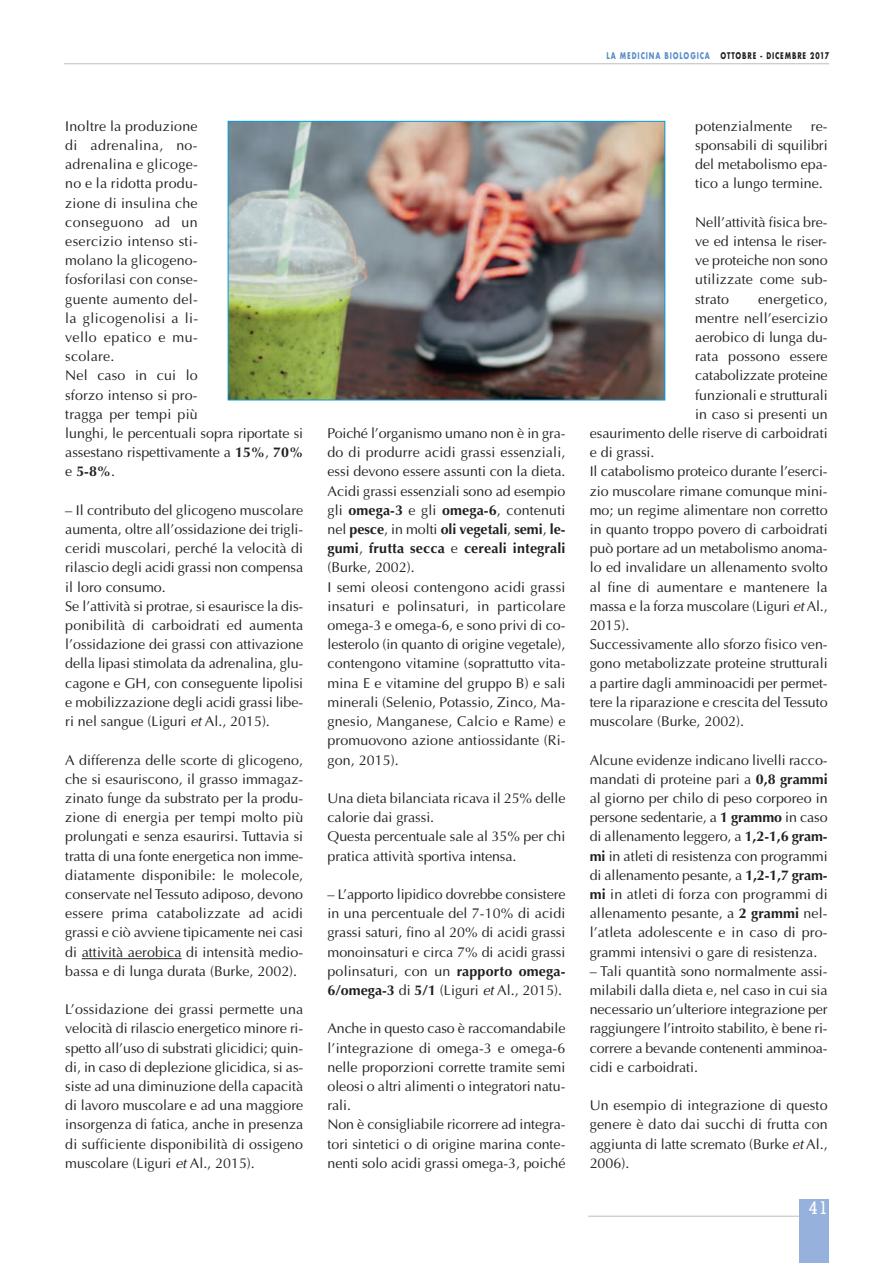
<style>
.page{position:relative;width:893px;height:1263px;background:#fff}
.page>*{position:absolute;margin:0;border:0;box-sizing:border-box;transform-origin:0 0}
.t1{font:500 18px "Memphis";color:#fff}
.t2{font:14.25px/19.2px "Optima";color:#231f20;text-align:justify}
.t3{font:700 9px "Futura";letter-spacing:.135em;color:#231f20;scale:.7 1}
.s1{font-weight:700}
.s2{font-style:italic}
.s3{color:#568cc9}
</style>
<div class="page">
<hr style="left:588px;top:1216px;width:220px;height:1px;background:#bcbdc0">
<div style="left:799px;top:1199px;width:30px;height:64px;background:#96b1dc"></div>
<hr style="left:64px;top:64px;width:765px;height:1px;background:#bcbdc0">
<hr style="left:82px;top:958px;width:100px;height:1px;background:#231f20">
<img style="left:230px;top:123px;width:433px;height:275px">
<div style="left:228px;top:121px;width:437px;height:279px;border:1px solid #009fdf"></div>
<p class="t2" style="left:65px;top:116px;width:239px;text-align:left">Inoltre la produzione<br>di adrenalina, no-<br>adrenalina e glicoge-<br>no e la ridotta produ-<br>zione di insulina che<br>conseguono ad un<br>esercizio intenso sti-<br>molano la glicogeno-<br>fosforilasi con conse-<br>guente aumento del-<br>la glicogenolisi a li-<br>vello epatico e mu-<br>scolare.<br>Nel caso in cui lo<br>sforzo intenso si pro-<br>tragga per tempi più<br>lunghi, le percentuali sopra riportate si assestano rispettivamente a <span class="s1">15%</span>, <span class="s1">70% </span>e <span class="s1">5-8%</span>.</p>
<p class="t2" style="left:65px;top:500px;width:239px;text-align:left">– Il contributo del glicogeno muscolare aumenta, oltre all’ossidazione dei trigli&shy;ceridi muscolari, perché la velocità di rilascio degli acidi grassi non compensa il loro consumo.<br>Se l’attività si protrae, si esaurisce la dis&shy;ponibilità di carboidrati ed aumenta l’ossidazione dei grassi con attivazione della lipasi stimolata da adrenalina, glu&shy;cagone e GH, con conseguente lipolisi e mobilizzazione degli acidi grassi libe&shy;ri nel sangue (Liguri <span class="s2">et</span> Al., 2015).</p>
<p class="t2" style="left:65px;top:750px;width:239px">A differenza delle scorte di glicogeno, che si esauriscono, il grasso immagaz&shy;zinato funge da substrato per la produ&shy;zione di energia per tempi molto più prolungati e senza esaurirsi. Tuttavia si tratta di una fonte energetica non imme&shy;diatamente disponibile: le molecole, conservate nel Tessuto adiposo, devono essere prima catabolizzate ad acidi grassi e ciò avviene tipicamente nei casi di attività aerobica di intensità medio&shy;bassa e di lunga durata (Burke, 2002).</p>
<p class="t2" style="left:65px;top:999px;width:239px">L’ossidazione dei grassi permette una velocità di rilascio energetico minore ri&shy;spetto all’uso di substrati glicidici; quin&shy;di, in caso di deplezione glicidica, si as&shy;siste ad una diminuzione della capacità di lavoro muscolare e ad una maggiore insorgenza di fatica, anche in presenza di sufficiente disponibilità di ossigeno muscolare (Liguri <span class="s2">et</span> Al., 2015).</p>
<p class="t3" style="left:606px;top:49px;width:320px"><span class="s3">LA MEDICINA BIOLOGICA</span> OTTOBRE - DICEMBRE 2017</p>
<p class="t2" style="left:327px;top:423px;width:240px;text-align:left">Poiché l’organismo umano non è in gra&shy;do di produrre acidi grassi essenziali, essi devono essere assunti con la dieta.<br>Acidi grassi essenziali sono ad esempio gli <span class="s1">omega-3</span> e gli <span class="s1">omega-6</span>, contenuti nel <span class="s1">pesce</span>, in molti <span class="s1">oli vegetali</span>, <span class="s1">semi</span>, <span class="s1">le&shy;gumi</span>, <span class="s1">frutta secca</span> e <span class="s1">cereali integrali </span>(Burke, 2002).<br>I semi oleosi contengono acidi grassi insaturi e polinsaturi, in particolare omega-3 e omega-6, e sono privi di co&shy;lesterolo (in quanto di origine vegetale), contengono vitamine (soprattutto vita&shy;mina E e vitamine del gruppo B) e sali minerali (Selenio, Potassio, Zinco, Ma&shy;gnesio, Manganese, Calcio e Rame) e promuovono azione antiossidante (Ri&shy;gon, 2015).</p>
<p class="t2" style="left:327px;top:788px;width:239px;text-align:left">Una dieta bilanciata ricava il 25% delle calorie dai grassi.<br>Questa percentuale sale al 35% per chi pratica attività sportiva intensa.</p>
<p class="t2" style="left:327px;top:884px;width:239px">– L’apporto lipidico dovrebbe consistere in una percentuale del 7-10% di acidi grassi saturi, fino al 20% di acidi grassi monoinsaturi e circa 7% di acidi grassi polinsaturi, con un <span class="s1">rapporto omega-6/omega-3</span> di <span class="s1">5/1</span> (Liguri <span class="s2">et</span> Al., 2015).</p>
<p class="t2" style="left:327px;top:1019px;width:239px;text-align:left">Anche in questo caso è raccomandabile l’integrazione di omega-3 e omega-6 nelle proporzioni corrette tramite semi oleosi o altri alimenti o integratori natu&shy;rali.<br>Non è consigliabile ricorrere ad integra&shy;tori sintetici o di origine marina conte&shy;nenti solo acidi grassi omega-3, poiché</p>
<p class="t2" style="left:695px;top:116px;width:99px">potenzialmente</p>
<p class="t2" style="left:695px;top:116px;width:134px;text-indent:115px">re&shy;sponsabili di squilibri del metabolismo epa&shy;tico a lungo termine.</p>
<p class="t2" style="left:695px;top:212px;width:134px">Nell’attività fisica bre&shy;ve ed intensa le riser&shy;ve proteiche non sono utilizzate come sub&shy;strato</p>
<p class="t2" style="left:758px;top:289px;width:71px">energetico,</p>
<p class="t2" style="left:695px;top:308px;width:134px">mentre nell’esercizio</p>
<p class="t2" style="left:695px;top:327px;width:134px">aerobico di lunga du-</p>
<p class="t2" style="left:695px;top:347px;width:134px">rata possono essere</p>
<p class="t2" style="left:695px;top:366px;width:134px">catabolizzate proteine</p>
<p class="t2" style="left:695px;top:385px;width:134px">funzionali e strutturali</p>
<p class="t2" style="left:695px;top:404px;width:134px">in caso si presenti un</p>
<p class="t2" style="left:590px;top:423px;width:239px">esaurimento delle riserve di carboidrati</p>
<p class="t2" style="left:590px;top:443px;width:66px">e di grassi.</p>
<p class="t2" style="left:590px;top:462px;width:239px">Il catabolismo proteico durante l’eserci-</p>
<p class="t2" style="left:590px;top:481px;width:239px">zio muscolare rimane comunque mini-</p>
<p class="t2" style="left:590px;top:500px;width:239px">mo; un regime alimentare non corretto</p>
<p class="t2" style="left:590px;top:519px;width:239px">in quanto troppo povero di carboidrati</p>
<p class="t2" style="left:590px;top:539px;width:239px">può portare ad un metabolismo anoma-</p>
<p class="t2" style="left:590px;top:558px;width:239px">lo ed invalidare un allenamento svolto</p>
<p class="t2" style="left:590px;top:577px;width:239px">al fine di aumentare e mantenere la</p>
<p class="t2" style="left:590px;top:596px;width:239px">massa e la forza muscolare (Liguri <span class="s2">et</span> Al.,</p>
<p class="t2" style="left:590px;top:615px;width:41px">2015).</p>
<p class="t2" style="left:590px;top:635px;width:239px">Successivamente allo sforzo fisico ven-</p>
<p class="t2" style="left:590px;top:654px;width:239px">gono metabolizzate proteine strutturali</p>
<p class="t2" style="left:590px;top:673px;width:239px">a partire dagli amminoacidi per permet-</p>
<p class="t2" style="left:590px;top:692px;width:239px">tere la riparazione e crescita del Tessuto</p>
<p class="t2" style="left:590px;top:711px;width:156px">muscolare (Burke, 2002).</p>
<p class="t2" style="left:590px;top:750px;width:239px">Alcune evidenze indicano livelli racco&shy;mandati di proteine pari a <span class="s1">0,8 grammi </span>al giorno per chilo di peso corporeo in persone sedentarie, a <span class="s1">1 grammo</span> in caso di allenamento leggero, a <span class="s1">1,2-1,6 gram&shy;mi</span> in atleti di resistenza con programmi di allenamento pesante, a <span class="s1">1,2-1,7 gram&shy;mi</span> in atleti di forza con programmi di allenamento pesante, a <span class="s1">2 grammi</span> nel&shy;l’atleta adolescente e in caso di pro&shy;grammi intensivi o gare di resistenza.</p>
<p class="t2" style="left:590px;top:961px;width:239px">– Tali quantità sono normalmente assi&shy;milabili dalla dieta e, nel caso in cui sia necessario un’ulteriore integrazione per raggiungere l’introito stabilito, è bene ri&shy;correre a bevande contenenti amminoa&shy;cidi e carboidrati.</p>
<p class="t2" style="left:590px;top:1095px;width:239px">Un esempio di integrazione di questo genere è dato dai succhi di frutta con aggiunta di latte scremato (Burke <span class="s2">et</span> Al., 2006).</p>
<p class="t1" style="left:809px;top:1201px;width:20px">41</p>
</div>
